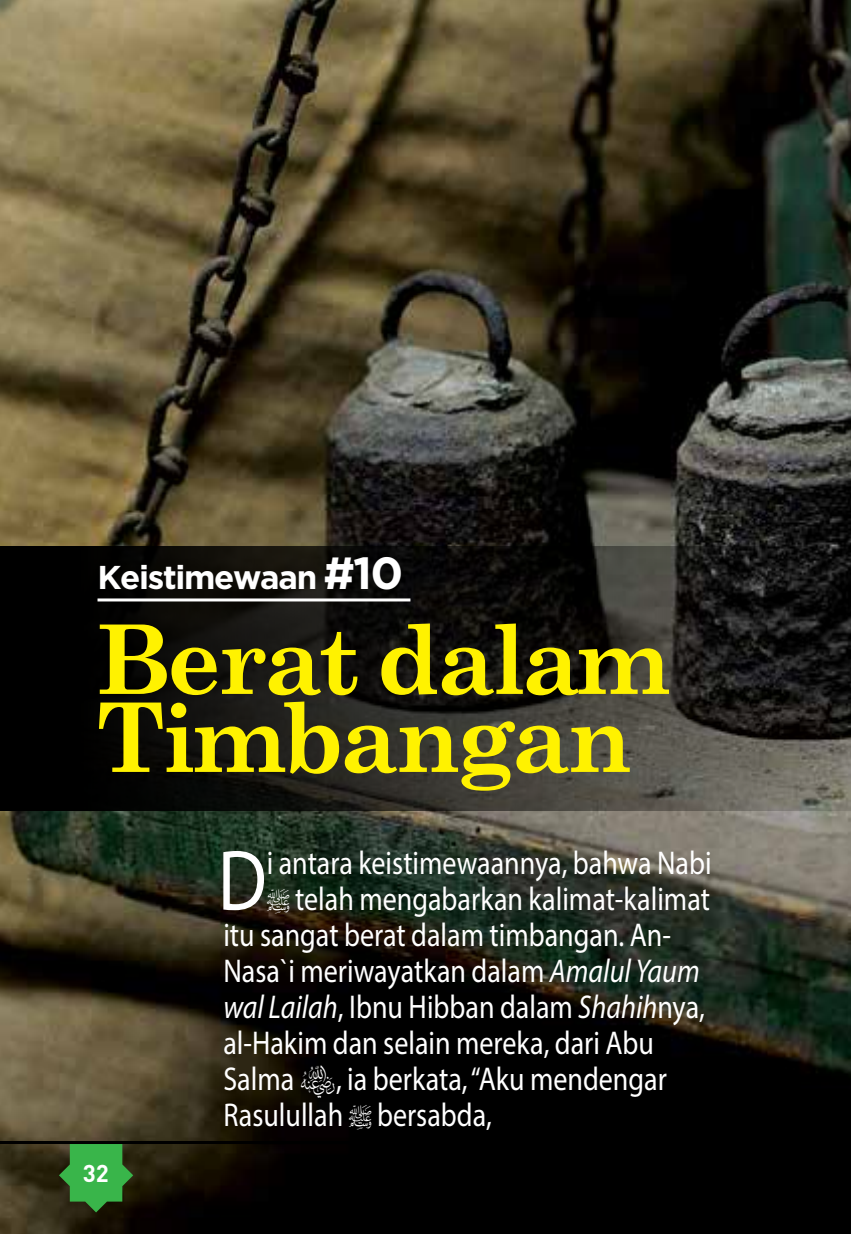
<style>
.page{position:relative;width:851px;height:1234px;background:#fff}
.page>*{position:absolute;margin:0;border:0;box-sizing:border-box;transform-origin:0 0}
.t1{font:700 96px/78px "Century Schoolbook";letter-spacing:-.04em;color:#fff200}
.t2{font:86.4px "Myriad Pro";color:#fff;scale:.85 1}
.t3{font:33px/36px "Myriad Pro";color:#fff;scale:.85 1}
.t4{font:700 33px "Gotham";letter-spacing:-.04em;color:#fff}
.t5{font:700 24px "DIN Pro";color:#fff}
.s1{font-size:45px}
.s2{font-family:"Islamic Logo";font-size:27px}
.s3{font-style:italic}
</style>
<div class="page">
<img style="left:0;top:0;width:850px;height:1233px">
<svg style="left:0;top:546px;width:850px;height:264px;background:#1f1e1b"></svg>
<hr style="left:97px;top:598px;width:313px;height:3px;background:#fff">
<svg style="left:59px;top:1143px;width:74px;height:69px;background:#328235"></svg>
<hr style="left:0;top:1140px;width:712px;height:3px;background:#000">
<div style="left:706px;top:1136px;width:12px;height:12px;background:#000;border-radius:50%"></div>
<svg style="left:301px;top:1064px;width:33px;height:33px"></svg>
<p class="t4" style="left:97px;top:555px;width:307px">Keistimewaan <span class="s1">#10</span></p>
<h1 class="t1" style="left:96px;top:615px;width:575px">Berat dalam<br>Timbangan</h1>
<p class="t5" style="left:83px;top:1156px;width:28px">32</p>
<h2 class="t2" style="left:218px;top:827px;width:59px">D</h2>
<p class="t3" style="left:267px;top:843px;width:524px">i antara keistimewaannya, bahwa Nabi</p>
<p class="t3" style="left:267px;top:879px;width:523px"><span class="s2">n</span> telah mengabarkan kalimat-kalimat</p>
<p class="t3" style="left:223px;top:915px;width:528px">itu sangat berat dalam timbangan. An-</p>
<p class="t3" style="left:223px;top:951px;width:562px">Nasa`i meriwayatkan dalam <span class="s3">Amalul Yaum</span></p>
<p class="t3" style="left:223px;top:987px;width:568px"><span class="s3">wal Lailah</span>, Ibnu Hibban dalam <span class="s3">Shahih</span>nya,</p>
<p class="t3" style="left:223px;top:1023px;width:508px">al-Hakim dan selain mereka, dari Abu</p>
<p class="t3" style="left:223px;top:1059px;width:85px">Salma</p>
<p class="t3" style="left:223px;top:1059px;width:523px;text-indent:113px">, ia berkata, “Aku mendengar<br>Rasulullah <span class="s2">n</span> bersabda,</p>
</div>
